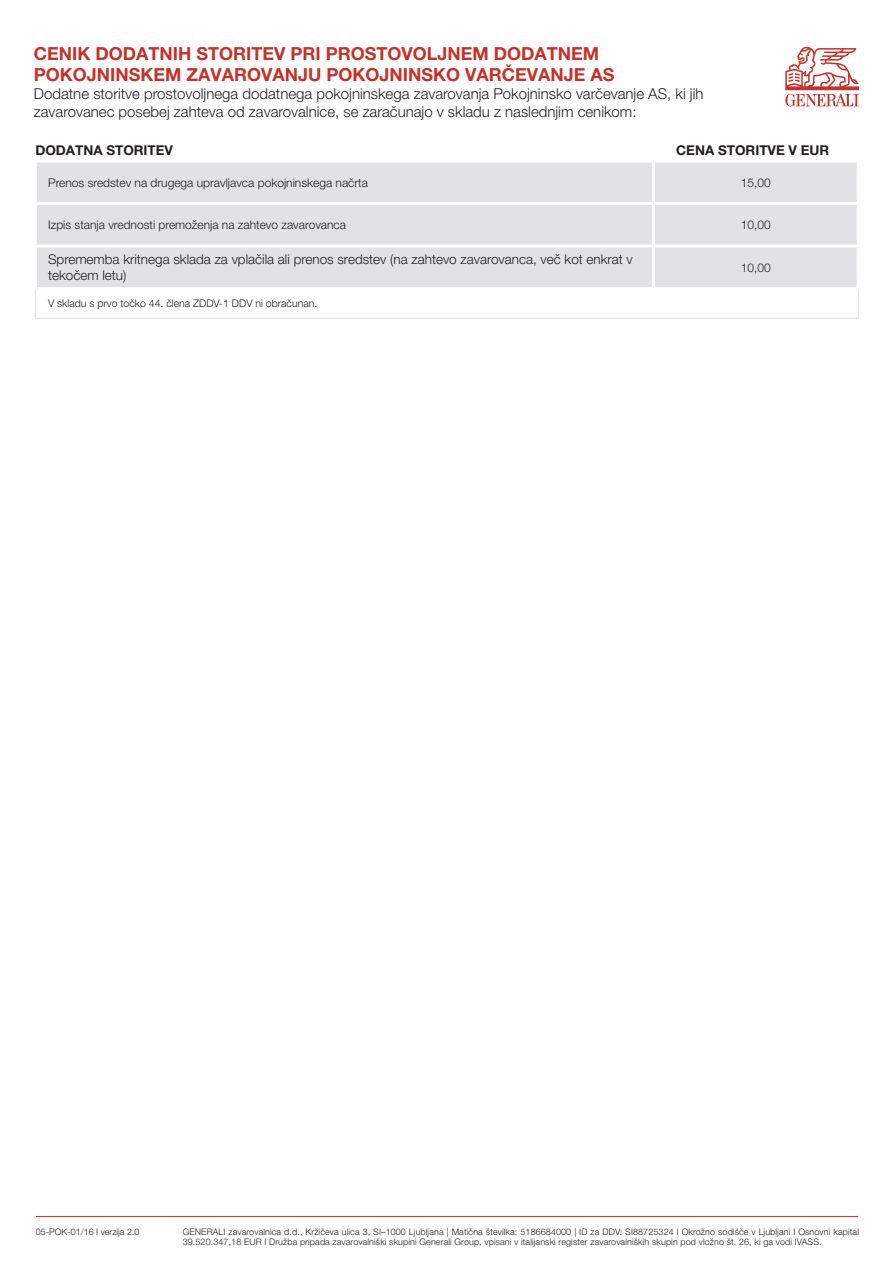
<style>
.page{position:relative;width:893px;height:1263px;background:#fff}
.page>*{position:absolute;margin:0;border:0;box-sizing:border-box;transform-origin:0 0}
._0_Glavni_naslov{font:700 18px/21.6px "Helvetica Neue LT Pro";color:#c7312a}
._0_Glavni_naslov-2{font:300 15px/18px "Helvetica Neue LT Pro";color:#231f20}
.t1{font:300 13.5px/16.2px "Helvetica Neue LT Pro";color:#231f20}
._0_Glavni_naslov-3{font:700 13.5px "Helvetica Neue LT Pro";color:#231f20}
.t2{font:300 12px "Helvetica Neue LT Pro";color:#231f20}
.t3{font:300 10.5px "Helvetica Neue LT Pro";color:#231f20}
.Master_bottom_text{font:300 9px/10.5px "Helvetica Neue LT Pro";letter-spacing:.01em;color:#231f20}
</style>
<div class="page">
<div style="left:37px;top:162px;width:820px;height:125px;background:#e1e2e4"></div>
<hr style="left:652px;top:162px;width:3px;height:40px;background:#fff">
<hr style="left:34px;top:202px;width:619px;height:3px;background:#fff">
<hr style="left:653px;top:202px;width:207px;height:3px;background:#fff">
<hr style="left:652px;top:205px;width:3px;height:39px;background:#fff">
<hr style="left:34px;top:244px;width:619px;height:3px;background:#fff">
<hr style="left:653px;top:244px;width:207px;height:3px;background:#fff">
<hr style="left:652px;top:247px;width:3px;height:40px;background:#fff">
<svg style="left:35px;top:290px;width:1px;height:28px"></svg>
<svg style="left:858px;top:290px;width:1px;height:28px"></svg>
<hr style="left:35px;top:318px;width:618px;height:1px;background:#e1e2e4">
<hr style="left:653px;top:318px;width:206px;height:1px;background:#e1e2e4">
<svg style="left:785px;top:46px;width:74px;height:60px"></svg>
<hr style="left:36px;top:1216px;width:822px;height:1px;background:#c7312a">
<p class="_0_Glavni_naslov" style="left:34px;top:42px;width:582px">CENIK DODATNIH STORITEV PRI PROSTOVOLJNEM DODATNEM<br>POKOJNINSKEM ZAVAROVANJU POKOJNINSKO VARČEVANJE AS</p>
<p class="_0_Glavni_naslov-2" style="left:34px;top:85px;width:671px">Dodatne storitve prostovoljnega dodatnega pokojninskega zavarovanja Pokojninsko varčevanje AS, ki jih zavarovanec posebej zahteva od zavarovalnice, se zaračunajo v skladu z naslednjim cenikom:</p>
<p class="_0_Glavni_naslov-3" style="left:35px;top:142px;width:139px">DODATNA STORITEV</p>
<p class="_0_Glavni_naslov-3" style="left:676px;top:142px;width:155px">CENA STORITVE V EUR</p>
<p class="t2" style="left:48px;top:175px;width:321px">Prenos sredstev na drugega upravljavca pokojninskega načrta</p>
<p class="t2" style="left:741px;top:175px;width:32px">15,00</p>
<p class="t2" style="left:48px;top:217px;width:299px">Izpis stanja vrednosti premoženja na zahtevo zavarovanca</p>
<p class="t2" style="left:741px;top:217px;width:32px">10,00</p>
<p class="t1" style="left:48px;top:251px;width:586px">Sprememba kritnega sklada za vplačila ali prenos sredstev (na zahtevo zavarovanca, več kot enkrat v tekočem letu)</p>
<p class="t2" style="left:741px;top:260px;width:32px">10,00</p>
<p class="t3" style="left:48px;top:297px;width:271px">V skladu s prvo točko 44. člena ZDDV-1 DDV ni obračunan.</p>
<p class="Master_bottom_text" style="left:36px;top:1226px;width:105px">05-POK-01/16 I verzija 2.0</p>
<p class="Master_bottom_text" style="left:183px;top:1226px;width:678px">GENERALI zavarovalnica d.d., Kržičeva ulica 3, SI–1000 Ljubljana | Matična številka: 5186684000 | ID za DDV: SI88725324 I Okrožno sodišče v Ljubljani I Osnovni kapital<br>39.520.347,18 EUR I Družba pripada zavarovalniški skupini Generali Group, vpisani v italijanski register zavarovalniških skupin pod vložno št. 26, ki ga vodi IVASS.</p>
</div>
